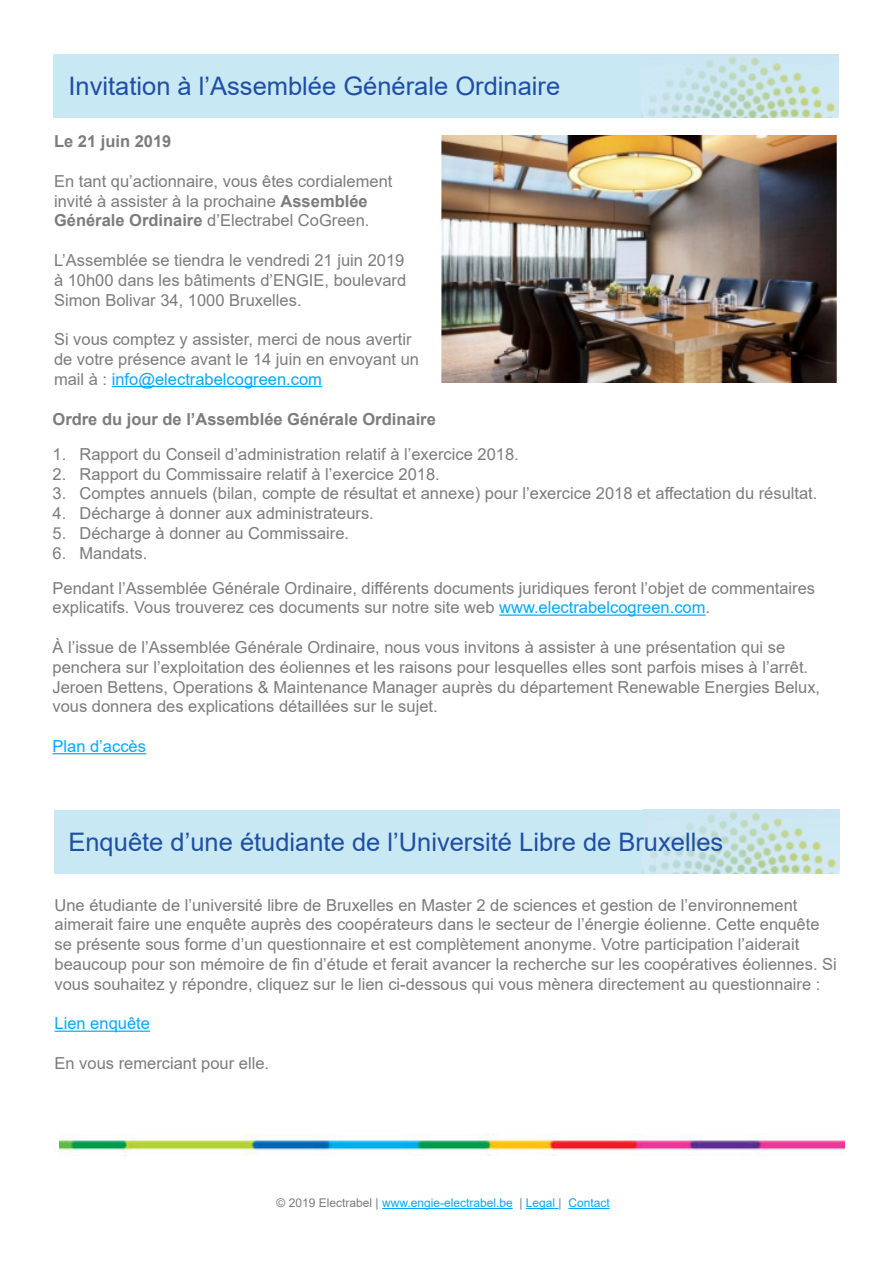
<style>
.page{position:relative;width:893px;height:1263px;background:#fff}
.page>*{position:absolute;margin:0;border:0;box-sizing:border-box;transform-origin:0 0}
.t1{font:25.5px "Arial";color:#1f4ea5}
.paragrafo_grigio{font:16.5px/19.8px "Arial";color:#7d7c7c}
.t2{font:16.5px/19.8px "Arial";color:#7b7b7b}
.paragrafo_grigio-2{font:700 16.5px "Arial";color:#7d7c7c}
.paragrafo_grigio-3{font:16.5px "Arial";color:#0af}
.t3{font:12px "Arial";color:#0af}
.s1{font-weight:700}
.s2{color:#0af}
.s3{color:#7b7b7b}
</style>
<div class="page">
<img style="left:441px;top:135px;width:396px;height:248px">
<hr style="left:112px;top:386px;width:210px;height:1px;background:#0af">
<hr style="left:499px;top:614px;width:206px;height:2px;background:#0af">
<hr style="left:52px;top:753px;width:94px;height:1px;background:#0af">
<hr style="left:55px;top:1030px;width:95px;height:2px;background:#0af">
<div style="left:53px;top:54px;width:784px;height:63px;background:#c8e9f3"></div>
<img style="left:642px;top:54px;width:197px;height:63px">
<div style="left:54px;top:810px;width:783px;height:63px;background:#c8e9f3"></div>
<img style="left:642px;top:810px;width:197px;height:63px">
<img style="left:59px;top:1133px;width:785px;height:23px">
<hr style="left:382px;top:1208px;width:131px;height:1px;background:#0af">
<hr style="left:526px;top:1208px;width:33px;height:1px;background:#0af">
<hr style="left:568px;top:1208px;width:42px;height:1px;background:#0af">
<p class="t1" style="left:68px;top:68px;width:493px">Invitation à l’Assemblée Générale Ordinaire</p>
<p class="paragrafo_grigio-2" style="left:54px;top:130px;width:119px">Le 21 juin 2019</p>
<p class="paragrafo_grigio" style="left:54px;top:171px;width:340px">En tant qu’actionnaire, vous êtes cordialement invité à assister à la prochaine <span class="s1">Assemblée<br>Générale Ordinaire</span> d’Electrabel CoGreen.</p>
<p class="paragrafo_grigio" style="left:54px;top:250px;width:354px;text-align:justify">L’Assemblée se tiendra le vendredi 21 juin 2019 à 10h00 dans les bâtiments d’ENGIE, boulevard Simon Bolivar 34, 1000 Bruxelles.</p>
<p class="paragrafo_grigio" style="left:54px;top:329px;width:367px">Si vous comptez y assister, merci de nous avertir de votre présence avant le 14 juin en envoyant un mail à : <span class="s2">info@electrabelcogreen.com</span></p>
<p class="paragrafo_grigio-2" style="left:52px;top:407px;width:385px">Ordre du jour de l’Assemblée Générale Ordinaire</p>
<p class="paragrafo_grigio" style="left:52px;top:444px;width:468px">1. Rapport du Conseil d’administration relatif à l’exercice 2018.</p>
<p class="paragrafo_grigio" style="left:52px;top:464px;width:389px">2. Rapport du Commissaire relatif à l’exercice 2018.</p>
<p class="paragrafo_grigio" style="left:52px;top:483px;width:766px">3. Comptes annuels (bilan, compte de résultat et annexe) pour l’exercice 2018 et affectation du résultat.</p>
<p class="paragrafo_grigio" style="left:52px;top:503px;width:323px">4. Décharge à donner aux administrateurs.</p>
<p class="paragrafo_grigio" style="left:52px;top:523px;width:298px">5. Décharge à donner au Commissaire.</p>
<p class="paragrafo_grigio" style="left:52px;top:543px;width:96px">6. Mandats.</p>
<p class="paragrafo_grigio" style="left:52px;top:578px;width:764px">Pendant l’Assemblée Générale Ordinaire, différents documents juridiques feront l’objet de commentaires explicatifs. Vous trouverez ces documents sur notre site web <span class="s2">www.electrabelcogreen.com</span>.</p>
<p class="paragrafo_grigio" style="left:52px;top:637px;width:769px">À l’issue de l’Assemblée Générale Ordinaire, nous vous invitons à assister à une présentation qui se penchera sur l’exploitation des éoliennes et les raisons pour lesquelles elles sont parfois mises à l’arrêt.<br>Jeroen Bettens, Operations &amp; Maintenance Manager auprès du département Renewable Energies Belux, vous donnera des explications détaillées sur le sujet.</p>
<p class="paragrafo_grigio-3" style="left:52px;top:735px;width:95px">Plan d’accès</p>
<p class="t1" style="left:68px;top:824px;width:656px">Enquête d’une étudiante de l’Université Libre de Bruxelles</p>
<p class="t2" style="left:55px;top:895px;width:784px">Une étudiante de l’université libre de Bruxelles en Master 2 de sciences et gestion de l’environnement aimerait faire une enquête auprès des coopérateurs dans le secteur de l’énergie éolienne. Cette enquête se présente sous forme d’un questionnaire et est complètement anonyme. Votre participation l’aiderait beaucoup pour son mémoire de fin d’étude et ferait avancer la recherche sur les coopératives éoliennes. Si vous souhaitez y répondre, cliquez sur le lien ci-dessous qui vous mènera directement au questionnaire :</p>
<p class="paragrafo_grigio-3" style="left:55px;top:1012px;width:97px">Lien enquête</p>
<p class="t2" style="left:55px;top:1053px;width:216px">En vous remerciant pour elle.</p>
<p class="t3" style="left:277px;top:1195px;width:335px"><span class="s3">© 2019 Electrabel |</span> www.engie-electrabel.be <span class="s3">|</span> Legal <span class="s3">|</span> Contact</p>
</div>
